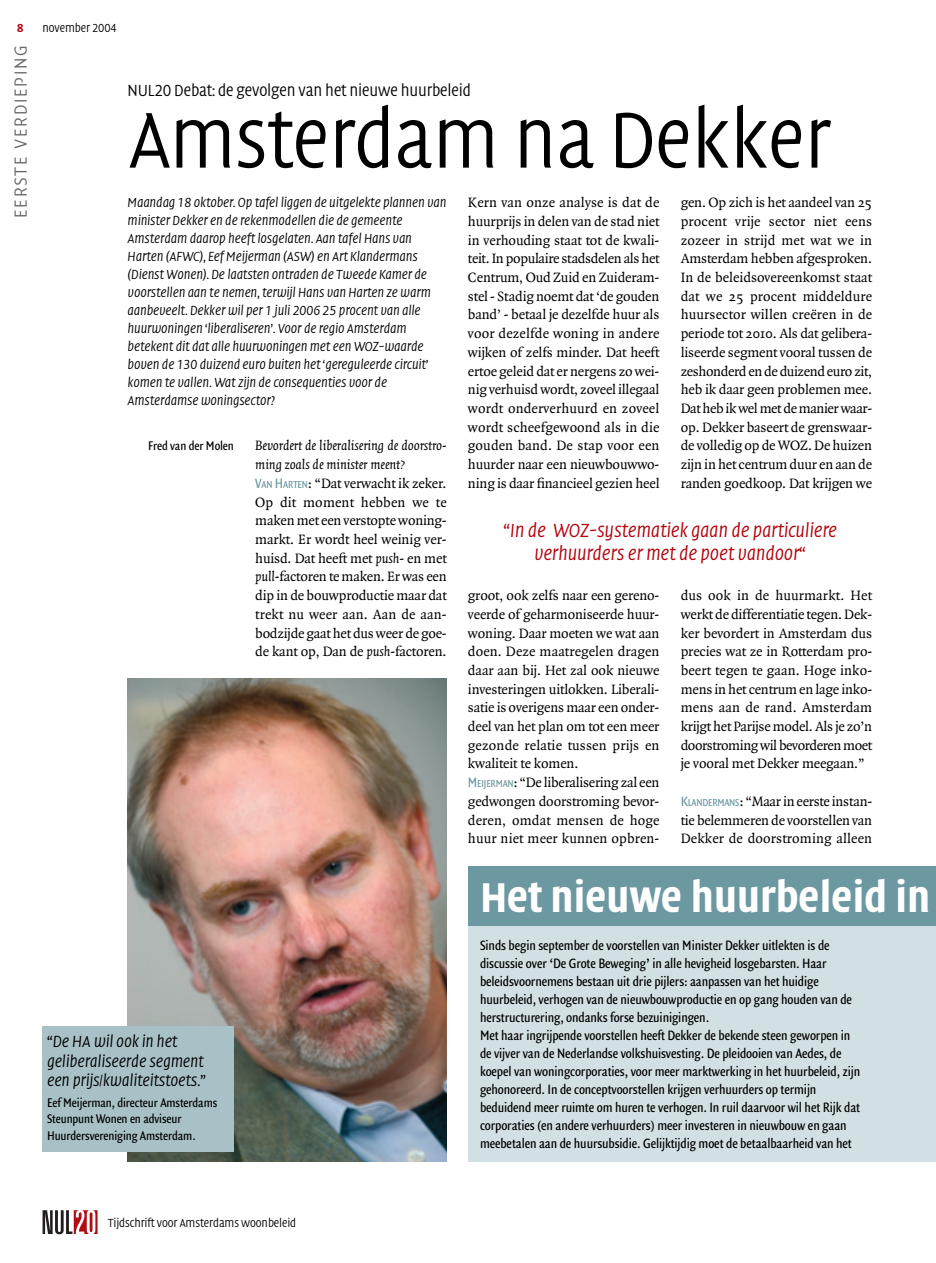
<style>
.page{position:relative;width:936px;height:1263px;background:#fff}
.page>*{position:absolute;margin:0;border:0;box-sizing:border-box;transform-origin:0 0}
.t1{font:300 81px "Quadraat Head";letter-spacing:-.01em;color:#000}
.t2{font:700 42.75px "Quadraat Head";color:#fff}
.t3{font:italic 300 19.5px/22.5px "Quadraat Head";letter-spacing:-.01em;color:#b3000b;text-align:center}
.t4{font:300 18px "Quadraat Head";letter-spacing:.095em;color:#666}
.t5{font:italic 300 16.5px/19.5px "Quadraat Head";letter-spacing:-.01em;color:#000}
.t6{font:300 16.5px "Quadraat Head";letter-spacing:-.01em;color:#000}
.t7{font:14.55px/18.8px "Quadraat";letter-spacing:-.01em;color:#000;text-align:justify}
.t8{font:14.55px/18px "Quadraat Sans Con";letter-spacing:-.01em;color:#000}
.t9{font:italic 300 13.5px/18px "Quadraat Head";letter-spacing:-.01em;color:#000}
.t10{font:13.5px/16.5px "Quadraat Sans Con";letter-spacing:-.01em;color:#000}
.t11{font:300 12px "Quadraat Head";letter-spacing:-.01em;color:#000}
.t12{font:700 12px "Quadraat Head";color:#b3000b}
.s1{font-style:italic}
.s2{font-family:"Quadraat Sans Con";color:#6c98a2}
.s3{font-family:"Quadraat Sans Con";font-size:10.95px;color:#6c98a2}
</style>
<div class="page">
<div style="left:468px;top:914px;width:467px;height:247px;background:#d3e0e3"></div>
<div style="left:468px;top:866px;width:467px;height:59px;background:#6c98a2"></div>
<svg style="left:43px;top:1210px;width:55px;height:24px"></svg>
<img style="left:128px;top:678px;width:318px;height:483px">
<div style="left:43px;top:1026px;width:191px;height:125px;background:#a7c1c7"></div>
<p class="t12" style="left:17px;top:23px;width:8px">8</p>
<p class="t11" style="left:43px;top:23px;width:76px">november 2004</p>
<p class="t4" style="left:13px;top:218px;width:174px;rotate:-90deg">EERSTE VERDIEPING</p>
<p class="t6" style="left:128px;top:83px;width:345px">NUL20 Debat: de gevolgen van het nieuwe huurbeleid</p>
<h1 class="t1" style="left:128px;top:105px;width:704px">Amsterdam na Dekker</h1>
<p class="t9" style="left:128px;top:194px;width:320px">Maandag 18 oktober. Op tafel liggen de uitgelekte plannen van minister Dekker en de rekenmodellen die de gemeente Amsterdam daarop heeft losgelaten. Aan tafel Hans van Harten (AFWC), Eef Meijerman (ASW) en Art Klandermans (Dienst Wonen). De laatsten ontraden de Tweede Kamer de voorstellen aan te nemen, terwijl Hans van Harten ze warm aanbeveelt. Dekker wil per 1 juli 2006 25 procent van alle huurwoningen ‘liberaliseren’. Voor de regio Amsterdam betekent dit dat alle huurwoningen met een WOZ-waarde boven de 130 duizend euro buiten het ‘gereguleerde circuit’ komen te vallen. Wat zijn de consequenties voor de Amsterdamse woningsector?</p>
<p class="t10" style="left:148px;top:439px;width:87px">Fred van der Molen</p>
<p class="t7" style="left:255px;top:437px;width:193px;text-align:left"><span class="s1">Bevordert de liberalisering de doorstro&shy;ming zoals de minister meent?<br></span><span class="s2">V</span><span class="s3">AN</span> <span class="s2">H</span><span class="s3">ARTEN</span>: “Dat verwacht ik zeker.<br>Op dit moment hebben we te maken met een verstopte woning&shy;markt. Er wordt heel weinig ver&shy;huisd. Dat heeft met <span class="s1">push</span>- en met <span class="s1">pull</span>-factoren te maken. Er was een dip in de bouwproductie maar dat trekt nu weer aan. Aan de aan&shy;bodzijde gaat het dus weer de goe&shy;de kant op, Dan de <span class="s1">push</span>-factoren.</p>
<p class="t7" style="left:468px;top:194px;width:193px">Kern van onze analyse is dat de huurprijs in delen van de stad niet in verhouding staat tot de kwali&shy;teit. In populaire stadsdelen als het Centrum, Oud Zuid en Zuideram&shy;stel - Stadig noemt dat ‘de gouden band’ - betaal je dezelfde huur als voor dezelfde woning in andere wijken of zelfs minder. Dat heeft ertoe geleid dat er nergens zo wei&shy;nig verhuisd wordt, zoveel illegaal wordt onderverhuurd en zoveel wordt scheefgewoond als in die gouden band. De stap voor een huurder naar een nieuwbouwwo&shy;ning is daar financieel gezien heel</p>
<p class="t7" style="left:680px;top:194px;width:193px">gen. Op zich is het aandeel van 25 procent vrije sector niet eens zozeer in strijd met wat we in Amsterdam hebben afgesproken.<br>In de beleidsovereenkomst staat dat we 25 procent middeldure huursector willen creëren in de periode tot 2010. Als dat gelibera&shy;liseerde segment vooral tussen de zeshonderd en de duizend euro zit, heb ik daar geen problemen mee.<br>Dat heb ik wel met de manier waar&shy;op. Dekker baseert de grenswaar&shy;de volledig op de WOZ. De huizen zijn in het centrum duur en aan de randen goedkoop. Dat krijgen we</p>
<h3 class="t3" style="left:503px;top:520px;width:335px">“In de WOZ-systematiek gaan de particuliere verhuurders er met de poet vandoor“</h3>
<p class="t7" style="left:468px;top:587px;width:193px;text-align:left">groot, ook zelfs naar een gereno&shy;veerde of geharmoniseerde huur&shy;woning. Daar moeten we wat aan doen. Deze maatregelen dragen daar aan bij. Het zal ook nieuwe investeringen uitlokken. Liberali&shy;satie is overigens maar een onder&shy;deel van het plan om tot een meer gezonde relatie tussen prijs en kwaliteit te komen.<br><span class="s2">M</span><span class="s3">EIJERMAN</span>: “De liberalisering zal een gedwongen doorstroming bevor&shy;deren, omdat mensen de hoge huur niet meer kunnen opbren-</p>
<p class="t7" style="left:680px;top:587px;width:193px">dus ook in de huurmarkt. Het werkt de differentiatie tegen. Dek&shy;ker bevordert in Amsterdam dus precies wat ze in Rotterdam pro&shy;beert tegen te gaan. Hoge inko&shy;mens in het centrum en lage inko&shy;mens aan de rand. Amsterdam krijgt het Parijse model. Als je zo’n doorstroming wil bevorderen moet je vooral met Dekker meegaan.”</p>
<p class="t7" style="left:680px;top:793px;width:193px"><span class="s2">K</span><span class="s3">LANDERMANS</span>: “Maar in eerste instan&shy;tie belemmeren de voorstellen van Dekker de doorstroming alleen</p>
<h2 class="t2" style="left:480px;top:879px;width:451px">Het nieuwe huurbeleid in</h2>
<p class="t5" style="left:47px;top:1032px;width:160px">“De HA wil ook in het geliberaliseerde segment een prijs/kwaliteitstoets.”</p>
<p class="t10" style="left:47px;top:1095px;width:172px">Eef Meijerman, directeur Amsterdams<br>Steunpunt Wonen en adviseur<br>Huurdersvereniging Amsterdam.</p>
<p class="t11" style="left:108px;top:1217px;width:190px">Tijdschrift voor Amsterdams woonbeleid</p>
<p class="t8" style="left:480px;top:937px;width:381px">Sinds begin september de voorstellen van Minister Dekker uitlekten is de discussie over ‘De Grote Beweging’ in alle hevigheid losgebarsten. Haar beleidsvoornemens bestaan uit drie pijlers: aanpassen van het huidige huurbeleid, verhogen van de nieuwbouwproductie en op gang houden van de herstructurering, ondanks forse bezuinigingen.<br>Met haar ingrijpende voorstellen heeft Dekker de bekende steen geworpen in de vijver van de Nederlandse volkshuisvesting. De pleidooien van Aedes, de koepel van woningcorporaties, voor meer marktwerking in het huurbeleid, zijn gehonoreerd. In de conceptvoorstellen krijgen verhuurders op termijn beduidend meer ruimte om huren te verhogen. In ruil daarvoor wil het Rijk dat corporaties (en andere verhuurders) meer investeren in nieuwbouw en gaan meebetalen aan de huursubsidie. Gelijktijdig moet de betaalbaarheid van het</p>
</div>
